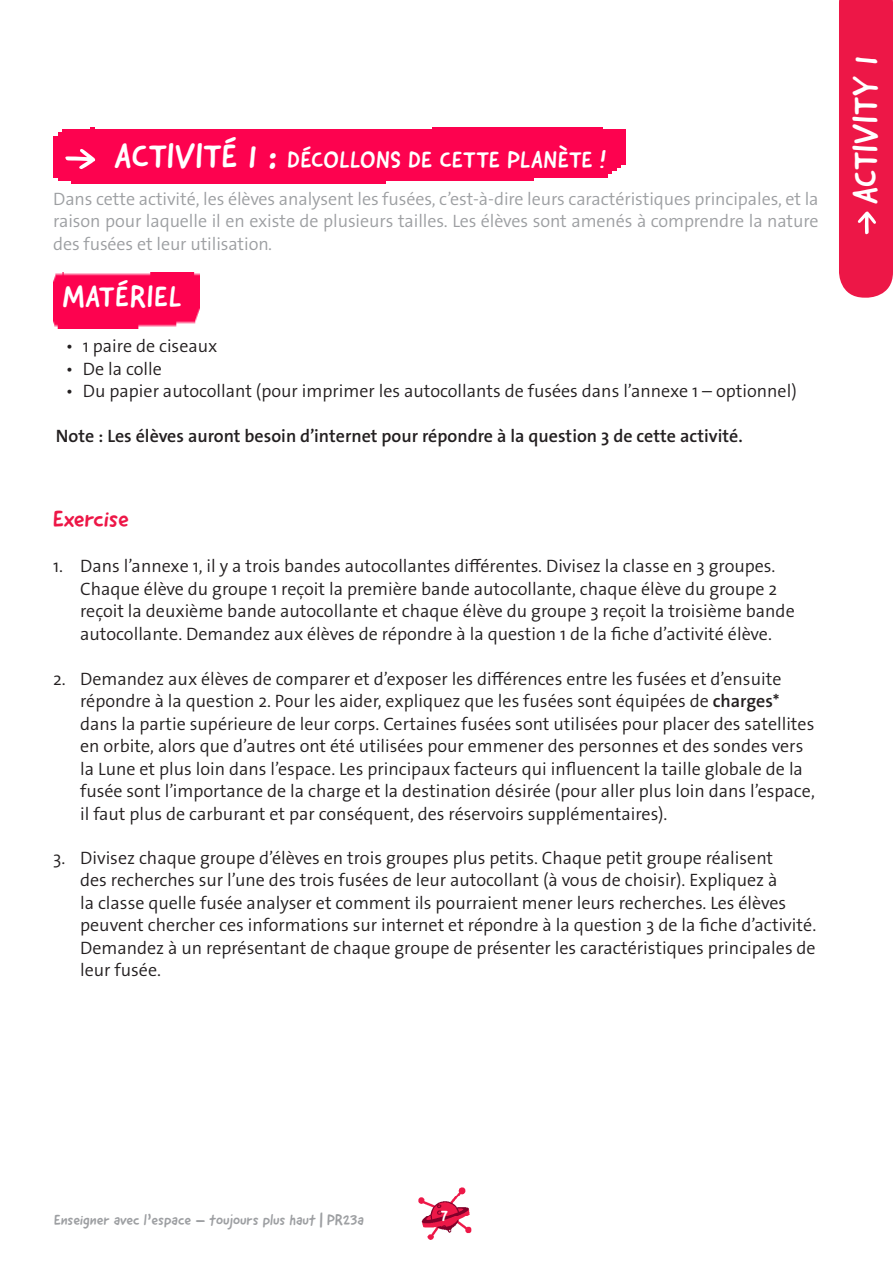
<style>
.page{position:relative;width:893px;height:1263px;background:#fff}
.page>*{position:absolute;margin:0;border:0;box-sizing:border-box;transform-origin:0 0}
.t1{font:34.5px "Good Dog New";letter-spacing:.015em;color:#fff}
.t2{font:30px "Good Dog New";letter-spacing:.03em;color:#fff}
.t3{font:24px "Good Dog New";letter-spacing:.015em;color:#fff}
.Text{font:24px "Good Dog New";color:#ed1747}
.t4{font:300 18px/22.5px "The Sans Os F";color:#231f20}
.Activity_intro_text{font:300 18px/22.5px "The Sans Os F";letter-spacing:-.005em;color:#9d9fa2;text-align:justify}
.bullets{font:600 18px "The Sans Os F";color:#231f20}
.t5{font:15px "Good Dog New";color:#9d9fa2}
.t6{font:15px "Good Dog New";color:#fff}
.s1{font-size:34.5px}
.s2{font-weight:600}
</style>
<div class="page">
<img style="left:418px;top:1187px;width:54px;height:53px">
<div style="left:839px;top:0;width:54px;height:298px;background:#ed1747"></div>
<img style="left:53px;top:272px;width:146px;height:56px">
<div style="left:53px;top:128px;width:572px;height:56px;background:#fd024f"></div>
<svg style="left:65px;top:149px;width:30px;height:20px"></svg>
<p class="t3" style="left:115px;top:144px;width:493px"><span class="s1">ACTIVITÉ 1 :</span> DÉCOLLONS DE CETTE PLANÈTE !</p>
<p class="Activity_intro_text" style="left:53px;top:187px;width:767px">Dans cette activité, les élèves analysent les fusées, c’est-à-dire leurs caractéristiques principales, et la raison pour laquelle il en existe de plusieurs tailles. Les élèves sont amenés à comprendre la nature des fusées et leur utilisation.</p>
<p class="t2" style="left:63px;top:277px;width:120px">MATÉRIEL</p>
<p class="t4" style="left:66px;top:335px;width:153px">• 1 paire de ciseaux</p>
<p class="t4" style="left:66px;top:358px;width:97px">• De la colle</p>
<p class="t4" style="left:66px;top:380px;width:732px">• Du papier autocollant (pour imprimer les autocollants de fusées dans l’annexe 1 – optionnel)</p>
<p class="bullets" style="left:56px;top:425px;width:688px">Note : Les élèves auront besoin d’internet pour répondre à la question 3 de cette activité.</p>
<p class="Text" style="left:53px;top:503px;width:77px">Exercise</p>
<p class="t4" style="left:80px;top:555px;width:716px;text-indent:-27px">1. Dans l’annexe 1, il y a trois bandes autocollantes différentes. Divisez la classe en 3 groupes.<br>Chaque élève du groupe 1 reçoit la première bande autocollante, chaque élève du groupe 2 reçoit la deuxième bande autocollante et chaque élève du groupe 3 reçoit la troisième bande autocollante. Demandez aux élèves de répondre à la question 1 de la fiche d’activité élève.</p>
<p class="t4" style="left:80px;top:667px;width:736px;text-indent:-27px">2. Demandez aux élèves de comparer et d’exposer les différences entre les fusées et d’ensuite répondre à la question 2. Pour les aider, expliquez que les fusées sont équipées de <span class="s2">charges* </span>dans la partie supérieure de leur corps. Certaines fusées sont utilisées pour placer des satellites en orbite, alors que d’autres ont été utilisées pour emmener des personnes et des sondes vers la Lune et plus loin dans l’espace. Les principaux facteurs qui influencent la taille globale de la fusée sont l’importance de la charge et la destination désirée (pour aller plus loin dans l’espace, il faut plus de carburant et par conséquent, des réservoirs supplémentaires).</p>
<p class="t4" style="left:80px;top:846px;width:738px;text-indent:-27px">3. Divisez chaque groupe d’élèves en trois groupes plus petits. Chaque petit groupe réalisent<br>des recherches sur l’une des trois fusées de leur autocollant (à vous de choisir). Expliquez à<br>la classe quelle fusée analyser et comment ils pourraient mener leurs recherches. Les élèves peuvent chercher ces informations sur internet et répondre à la question 3 de la fiche d’activité.<br>Demandez à un représentant de chaque groupe de présenter les caractéristiques principales de leur fusée.</p>
<p class="t1" style="left:843px;top:204px;width:151px;rotate:-90deg">ACTIVITY 1</p>
<p class="t5" style="left:54px;top:1210px;width:311px">Enseigner avec l’espace – toujours plus haut | PR23a</p>
<p class="t6" style="left:441px;top:1206px;width:9px">7</p>
</div>
